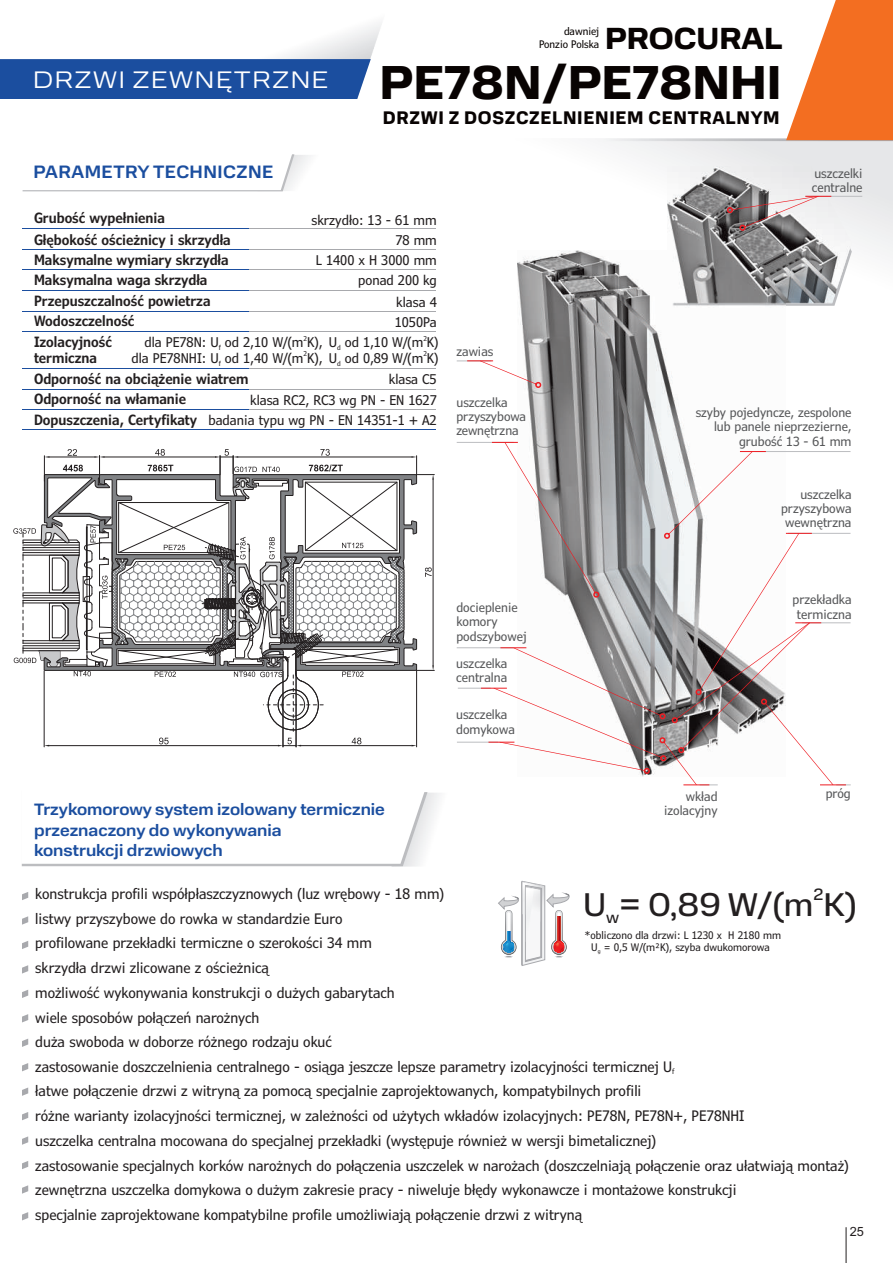
<style>
.page{position:relative;width:893px;height:1263px;background:#fff}
.page>*{position:absolute;margin:0;border:0;box-sizing:border-box;transform-origin:0 0}
.t1{font:700 47.85px "Normalidad Text";color:#080302}
.t2{font:33px "Normalidad Text";color:#231f20}
.t3{font:700 30.6px "Normalidad Text";color:#080302}
.t4{font:300 24px "Normalidad Wide";letter-spacing:.075em;color:#fff}
.t5{font:700 18.3px "Normalidad Compact";letter-spacing:.04em;color:#080302}
.t6{font:500 18px "Normalidad Text";letter-spacing:.025em;color:#1b4e9f}
.t7{font:500 16.5px/20.7px "Normalidad Text";color:#1b4e9f}
.t8{font:16.5px "Normalidad Text";color:#231f20}
.t9{font:condensed 14.55px/24.6px "Verdana Pro";color:#231f20}
.t10{font:600 condensed 14.25px/20.5px "Verdana Pro";color:#231f20}
.t11{font:condensed 13.5px/20.2px "Verdana Pro";color:#231f20;text-align:right}
.t12{font:condensed 12.75px/14.2px "Verdana Pro";color:#57585a}
.t13{font:12.75px "Arial";color:#231f20}
.t14{font:condensed 10.5px/12.8px "Verdana Pro";color:#231f20;text-align:center}
.t15{font:condensed 10.5px/12.8px "Verdana Pro";color:#080302;text-align:right}
.t16{font:condensed 6.75px "Verdana Pro";color:#231f20}
.s1{font-weight:600;font-size:14.25px}
</style>
<div class="page">
<img style="left:667px;top:166px;width:185px;height:138px">
<img style="left:517px;top:251px;width:268px;height:191px">
<svg style="left:498px;top:880px;width:72px;height:86px"></svg>
<img style="left:522px;top:881px;width:23px;height:33px">
<img style="left:526px;top:886px;width:15px;height:56px">
<div style="left:0;top:59px;width:371px;height:40px;background:#1b4e9f"></div>
<svg style="left:786px;top:0;width:107px;height:140px"></svg>
<hr style="left:846px;top:1227px;width:1px;height:36px;background:#231f20">
<hr style="left:457px;top:742px;width:41px;height:1px;background:#bcbdc0">
<hr style="left:457px;top:360px;width:34px;height:1px;background:#bcbdc0">
<svg style="left:467px;top:360px;width:74px;height:28px"></svg>
<hr style="left:457px;top:647px;width:57px;height:1px;background:#bcbdc0">
<hr style="left:457px;top:442px;width:57px;height:1px;background:#bcbdc0">
<hr style="left:23px;top:229px;width:413px;height:1px;background:#a8a9ad">
<hr style="left:23px;top:249px;width:413px;height:1px;background:#a8a9ad">
<hr style="left:23px;top:269px;width:413px;height:1px;background:#a8a9ad">
<hr style="left:23px;top:290px;width:413px;height:1px;background:#a8a9ad">
<hr style="left:23px;top:311px;width:413px;height:1px;background:#a8a9ad">
<hr style="left:23px;top:331px;width:413px;height:1px;background:#a8a9ad">
<hr style="left:23px;top:249px;width:226px;height:1px;background:#1b4e9f">
<hr style="left:23px;top:269px;width:226px;height:1px;background:#1b4e9f">
<hr style="left:23px;top:290px;width:226px;height:1px;background:#1b4e9f">
<hr style="left:23px;top:311px;width:226px;height:1px;background:#1b4e9f">
<hr style="left:23px;top:331px;width:226px;height:1px;background:#1b4e9f">
<hr style="left:23px;top:229px;width:226px;height:1px;background:#1b4e9f">
<svg style="left:22px;top:154px;width:272px;height:37px"></svg>
<hr style="left:23px;top:389px;width:413px;height:1px;background:#a8a9ad">
<hr style="left:23px;top:389px;width:226px;height:1px;background:#1b4e9f">
<hr style="left:23px;top:368px;width:413px;height:1px;background:#a8a9ad">
<hr style="left:23px;top:368px;width:226px;height:1px;background:#1b4e9f">
<hr style="left:23px;top:429px;width:413px;height:1px;background:#1b4e9f">
<hr style="left:23px;top:409px;width:413px;height:1px;background:#a8a9ad">
<hr style="left:23px;top:409px;width:226px;height:1px;background:#1b4e9f">
<hr style="left:458px;top:688px;width:33px;height:1px;background:#bcbdc0">
<svg style="left:481px;top:442px;width:370px;height:343px"></svg>
<svg style="left:22px;top:892px;width:6px;height:8px"></svg>
<svg style="left:22px;top:941px;width:6px;height:8px"></svg>
<svg style="left:22px;top:965px;width:6px;height:8px"></svg>
<svg style="left:22px;top:990px;width:6px;height:8px"></svg>
<svg style="left:22px;top:1014px;width:6px;height:8px"></svg>
<svg style="left:22px;top:1038px;width:6px;height:9px"></svg>
<svg style="left:22px;top:1112px;width:6px;height:8px"></svg>
<svg style="left:22px;top:916px;width:6px;height:9px"></svg>
<svg style="left:22px;top:1136px;width:6px;height:9px"></svg>
<svg style="left:22px;top:1161px;width:6px;height:8px"></svg>
<svg style="left:22px;top:1185px;width:6px;height:9px"></svg>
<svg style="left:22px;top:1063px;width:6px;height:8px"></svg>
<svg style="left:22px;top:1087px;width:6px;height:9px"></svg>
<svg style="left:22px;top:1212px;width:6px;height:8px"></svg>
<svg style="left:21px;top:792px;width:406px;height:74px"></svg>
<hr style="left:416px;top:670px;width:1px;height:77px;background:#231f20">
<hr style="left:296px;top:671px;width:1px;height:76px;background:#231f20">
<hr style="left:283px;top:671px;width:1px;height:76px;background:#231f20">
<hr style="left:44px;top:671px;width:1px;height:76px;background:#231f20">
<svg style="left:13px;top:449px;width:421px;height:297px"></svg>
<hr style="left:805px;top:196px;width:57px;height:1px;background:#bcbdc0">
<svg style="left:727px;top:196px;width:104px;height:35px"></svg>
<h3 class="t4" style="left:33px;top:69px;width:297px">DRZWI ZEWNĘTRZNE</h3>
<p class="t6" style="left:34px;top:164px;width:241px">PARAMETRY TECHNICZNE</p>
<p class="t15" style="left:539px;top:26px;width:62px">dawniej<br>Ponzio Polska</p>
<h3 class="t3" style="left:605px;top:26px;width:179px">PROCURAL</h3>
<h1 class="t1" style="left:379px;top:62px;width:404px">PE78N/PE78NHI</h1>
<p class="t5" style="left:383px;top:110px;width:398px">DRZWI Z DOSZCZELNIENIEM CENTRALNYM</p>
<p class="t10" style="left:34px;top:209px;width:198px">Grubość wypełnienia<br>Głębokość ościeżnicy i skrzydła<br>Maksymalne wymiary skrzydła<br>Maksymalna waga skrzydła</p>
<p class="t10" style="left:34px;top:312px;width:102px">Wodoszczelność<br>Izolacyjność</p>
<p class="t10" style="left:34px;top:349px;width:64px">termiczna</p>
<p class="t11" style="left:311px;top:211px;width:127px">skrzydło: 13 - 61 mm<br>78 mm<br>L 1400 x H 3000 mm ponad 200 kg</p>
<p class="t11" style="left:395px;top:313px;width:44px">1050Pa</p>
<p class="t10" style="left:34px;top:292px;width:178px">Przepuszczalność powietrza</p>
<p class="t11" style="left:396px;top:293px;width:42px">klasa 4</p>
<p class="t16" style="left:303px;top:335px;width:5px">2</p>
<p class="t16" style="left:423px;top:335px;width:5px">2</p>
<p class="t11" style="left:144px;top:333px;width:296px">dla PE78N: U od 2,10 W/(m K), U od 1,10 W/(m K)</p>
<p class="t16" style="left:219px;top:345px;width:4px">f</p>
<p class="t16" style="left:337px;top:345px;width:5px">d</p>
<p class="t16" style="left:303px;top:351px;width:5px">2</p>
<p class="t16" style="left:423px;top:351px;width:5px">2</p>
<p class="t11" style="left:131px;top:349px;width:309px">dla PE78NHI: U od 1,40 W/(m K), U od 0,89 W/(m K)</p>
<p class="t16" style="left:219px;top:361px;width:4px">f</p>
<p class="t16" style="left:337px;top:361px;width:5px">d</p>
<p class="t10" style="left:34px;top:370px;width:216px">Odporność na obciążenie wiatrem</p>
<p class="t11" style="left:389px;top:370px;width:49px">klasa C5</p>
<p class="t12" style="left:456px;top:345px;width:38px">zawias</p>
<p class="t12" style="left:812px;top:167px;width:52px">uszczelki centralne</p>
<p class="t10" style="left:34px;top:390px;width:154px">Odporność na włamanie</p>
<p class="t11" style="left:34px;top:391px;width:404px">klasa RC2, RC3 wg PN - EN 1627<br><span class="s1">Dopuszczenia, Certyfikaty</span> badania typu wg PN - EN 14351-1 + A2</p>
<p class="t12" style="left:456px;top:396px;width:71px">uszczelka przyszybowa zewnętrzna</p>
<p class="t7" style="left:34px;top:800px;width:352px">Trzykomorowy system izolowany termicznie przeznaczony do wykonywania<br>konstrukcji drzwiowych</p>
<p class="t12" style="left:456px;top:601px;width:72px">docieplenie komory podszybowej</p>
<p class="t12" style="left:456px;top:657px;width:53px">uszczelka centralna</p>
<p class="t12" style="left:456px;top:709px;width:60px">uszczelka domykowa</p>
<p class="t12" style="left:696px;top:406px;width:157px;text-align:right">szyby pojedyncze, zespolone lub panele nieprzezierne, grubość 13 - 61 mm</p>
<p class="t12" style="left:781px;top:488px;width:72px;text-align:right">uszczelka przyszybowa wewnętrzna</p>
<p class="t12" style="left:664px;top:790px;width:55px;text-align:right">wkład izolacyjny</p>
<p class="t12" style="left:792px;top:594px;width:61px;text-align:center">przekładka termiczna</p>
<p class="t12" style="left:826px;top:788px;width:27px">próg</p>
<p class="t9" style="left:35px;top:882px;width:411px">konstrukcja profili współpłaszczyznowych (luz wrębowy - 18 mm)</p>
<p class="t8" style="left:813px;top:887px;width:12px">2</p>
<h2 class="t2" style="left:583px;top:891px;width:275px">U = 0,89 W/(m K)</h2>
<p class="t9" style="left:35px;top:907px;width:309px">listwy przyszybowe do rowka w standardzie Euro</p>
<p class="t9" style="left:35px;top:957px;width:641px">skrzydła drzwi zlicowane z ościeżnicą<br>możliwość wykonywania konstrukcji o dużych gabarytach<br>wiele sposobów połączeń narożnych<br>duża swoboda w doborze różnego rodzaju okuć<br>zastosowanie doszczelnienia centralnego - osiąga jeszcze lepsze parametry izolacyjności termicznej U<sub>f </sub>łatwe połączenie drzwi z witryną za pomocą specjalnie zaprojektowanych, kompatybilnych profili</p>
<p class="t8" style="left:606px;top:910px;width:15px">w</p>
<p class="t14" style="left:585px;top:929px;width:198px">*obliczono dla drzwi: L 1230 x H 2180 mm<br>U<sub>g</sub> = 0,5 W/(m²K), szyba dwukomorowa</p>
<p class="t9" style="left:35px;top:932px;width:338px">profilowane przekładki termiczne o szerokości 34 mm</p>
<p class="t9" style="left:35px;top:1104px;width:711px">różne warianty izolacyjności termicznej, w zależności od użytych wkładów izolacyjnych: PE78N, PE78N+, PE78NHI uszczelka centralna mocowana do specjalnej przekładki (występuje również w wersji bimetalicznej)</p>
<p class="t9" style="left:35px;top:1154px;width:815px">zastosowanie specjalnych korków narożnych do połączenia uszczelek w narożach (doszczelniają połączenie oraz ułatwiają montaż) zewnętrzna uszczelka domykowa o dużym zakresie pracy - niweluje błędy wykonawcze i montażowe konstrukcji<br>specjalnie zaprojektowane kompatybilne profile umożliwiają połączenie drzwi z witryną</p>
<p class="t13" style="left:850px;top:1227px;width:16px">25</p>
</div>
